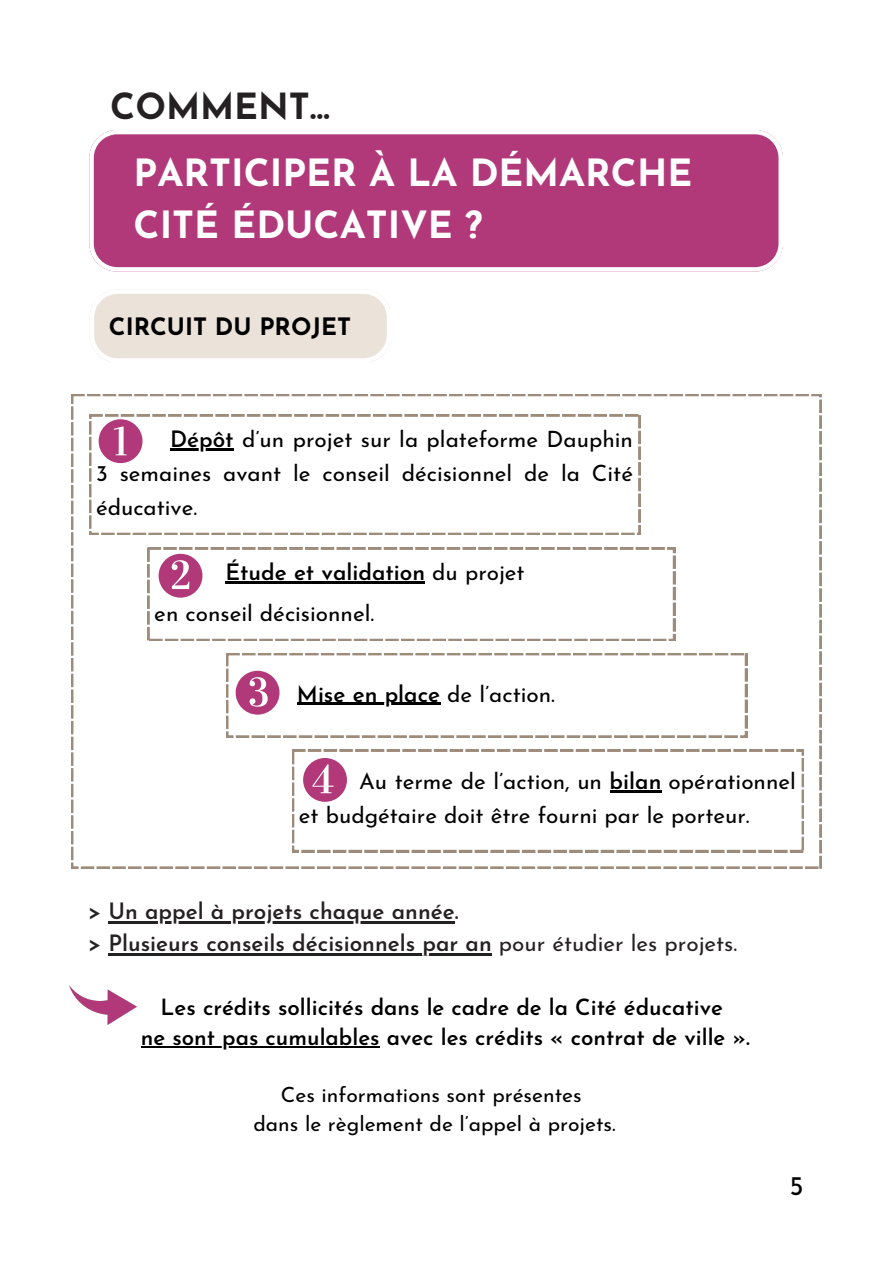
<style>
.page{position:relative;width:893px;height:1264px;background:#fff}
.page>*{position:absolute;margin:0;border:0;box-sizing:border-box;transform-origin:0 0}
.t1{font:700 37.5px/51.8px "Josefin Sans";color:#fff}
.t2{font:700 36px "Josefin Sans";color:#252122}
.t3{font:27px "Josefin Sans";color:#000}
.t4{font:700 24px "Josefin Sans";color:#000}
.t5{font:22.5px/33.8px "Josefin Sans";color:#000}
.t6{font:600 22.5px/31.5px "Josefin Sans";color:#252122}
.t7{font:600 22.5px "Josefin Sans";color:#000}
.t8{font:600 22.2px/30.3px "Josefin Sans";color:#000;text-align:center}
.t9{font:21px/29.2px "Josefin Sans";color:#000;text-align:center}
.s1{font-weight:600}
.s2{font-weight:400}
</style>
<div class="page">
<svg style="left:89px;top:130px;width:694px;height:142px;background:#b84883"></svg>
<hr style="left:108px;top:921px;width:347px;height:2px;background:#252122">
<hr style="left:108px;top:952px;width:91px;height:3px;background:#252122">
<hr style="left:199px;top:952px;width:293px;height:3px;background:#252122">
<svg style="left:71px;top:394px;width:750px;height:474px"></svg>
<svg style="left:89px;top:414px;width:551px;height:121px"></svg>
<hr style="left:170px;top:448px;width:64px;height:2px;background:#000">
<svg style="left:147px;top:547px;width:528px;height:94px"></svg>
<hr style="left:225px;top:581px;width:200px;height:2px;background:#000">
<svg style="left:292px;top:749px;width:511px;height:103px"></svg>
<hr style="left:609px;top:790px;width:52px;height:2px;background:#000">
<svg style="left:99px;top:419px;width:43px;height:44px"></svg>
<svg style="left:159px;top:554px;width:43px;height:43px"></svg>
<svg style="left:226px;top:653px;width:521px;height:84px"></svg>
<svg style="left:303px;top:758px;width:44px;height:43px"></svg>
<svg style="left:90px;top:294px;width:300px;height:68px;background:#ece4dd"></svg>
<hr style="left:141px;top:1046px;width:238px;height:1px;background:#000">
<img style="left:70px;top:986px;width:66px;height:38px">
<h2 class="t2" style="left:110px;top:92px;width:221px">COMMENT…</h2>
<h1 class="t1" style="left:134px;top:151px;width:560px">PARTICIPER À LA DÉMARCHE<br>CITÉ ÉDUCATIVE ?</h1>
<p class="t4" style="left:109px;top:317px;width:244px">CIRCUIT DU PROJET</p>
<p class="t5" style="left:96px;top:424px;width:538px;text-align:justify;text-indent:74px"><span class="s1">Dépôt</span> d’un projet sur la plateforme Dauphin 3 semaines avant le conseil décisionnel de la Cité éducative.</p>
<p class="t5" style="left:154px;top:554px;width:372px;line-height:40.5px;text-indent:71px"><span class="s1">Étude et validation</span> du projet en conseil décisionnel.</p>
<p class="t7" style="left:297px;top:684px;width:259px">Mise en place <span class="s2">de l’action.</span></p>
<p class="t5" style="left:299px;top:766px;width:498px;text-indent:60px">Au terme de l’action, un <span class="s1">bilan</span> opérationnel et budgétaire doit être fourni par le porteur.</p>
<p class="t6" style="left:88px;top:897px;width:650px">&gt; Un appel à projets chaque année.<br>&gt; Plusieurs conseils décisionnels par an <span class="s2">pour étudier les projets.</span></p>
<p class="t8" style="left:141px;top:994px;width:610px">Les crédits sollicités dans le cadre de la Cité éducative<br>ne sont pas cumulables avec les crédits « contrat de ville ».</p>
<p class="t9" style="left:253px;top:1081px;width:363px">Ces informations sont présentes<br>dans le règlement de l’appel à projets.</p>
<p class="t3" style="left:789px;top:1174px;width:16px">5</p>
</div>
